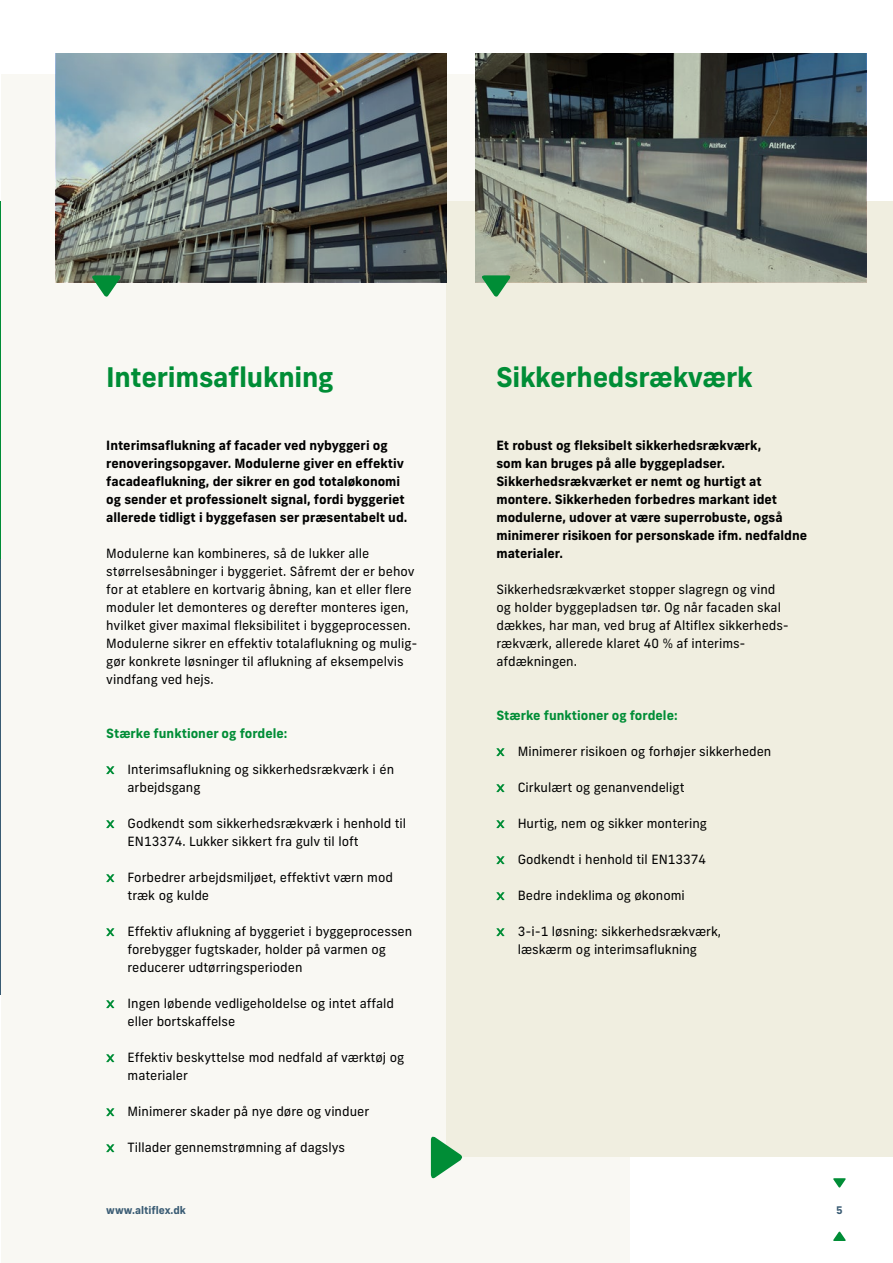
<style>
.page{position:relative;width:893px;height:1263px;background:#fff}
.page>*{position:absolute;margin:0;border:0;box-sizing:border-box;transform-origin:0 0}
.t1{font:700 27px "New Frank";letter-spacing:-.01em;color:#008d36}
.t2{font:12.75px/18px "New Frank";color:#000}
.t3{font:700 12.75px/18px "New Frank";color:#000}
.t4{font:700 12.75px "New Frank";color:#008d36}
.t5{font:700 10.5px "New Frank";color:#395b73}
</style>
<div class="page">
<hr style="left:0;top:202px;width:1px;height:357px;background:#008d36">
<div style="left:1px;top:74px;width:628px;height:1189px;background:#f9f8f3"></div>
<div style="left:446px;top:202px;width:447px;height:955px;background:#f0eee0"></div>
<svg style="left:106px;top:766px;width:8px;height:8px"></svg>
<svg style="left:106px;top:820px;width:8px;height:8px"></svg>
<svg style="left:106px;top:874px;width:8px;height:8px"></svg>
<svg style="left:106px;top:928px;width:8px;height:8px"></svg>
<svg style="left:106px;top:1000px;width:8px;height:8px"></svg>
<svg style="left:106px;top:1054px;width:8px;height:8px"></svg>
<svg style="left:106px;top:1108px;width:8px;height:8px"></svg>
<svg style="left:106px;top:1144px;width:8px;height:8px"></svg>
<svg style="left:496px;top:748px;width:8px;height:8px"></svg>
<svg style="left:496px;top:784px;width:8px;height:8px"></svg>
<svg style="left:496px;top:820px;width:8px;height:8px"></svg>
<svg style="left:496px;top:856px;width:8px;height:8px"></svg>
<svg style="left:496px;top:892px;width:8px;height:8px"></svg>
<svg style="left:496px;top:928px;width:8px;height:8px"></svg>
<img style="left:56px;top:54px;width:390px;height:228px">
<img style="left:476px;top:54px;width:390px;height:228px">
<svg style="left:431px;top:1136px;width:32px;height:43px"></svg>
<hr style="left:0;top:559px;width:1px;height:436px;background:#395b73">
<svg style="left:480px;top:275px;width:32px;height:22px"></svg>
<svg style="left:91px;top:275px;width:31px;height:22px"></svg>
<svg style="left:833px;top:1178px;width:13px;height:10px"></svg>
<svg style="left:833px;top:1231px;width:13px;height:10px"></svg>
<h1 class="t1" style="left:106px;top:360px;width:229px">Interimsaflukning</h1>
<h1 class="t1" style="left:496px;top:360px;width:258px">Sikkerhedsrækværk</h1>
<p class="t3" style="left:106px;top:436px;width:303px">Interimsaflukning af facader ved nybyggeri og renoveringsopgaver. Modulerne giver en effektiv facadeaflukning, der sikrer en god totaløkonomi og sender et professionelt signal, fordi byggeriet allerede tidligt i byggefasen ser præsentabelt ud.</p>
<p class="t2" style="left:106px;top:544px;width:313px">Modulerne kan kombineres, så de lukker alle størrelsesåbninger i byggeriet. Såfremt der er behov for at etablere en kortvarig åbning, kan et eller flere moduler let demonteres og derefter monteres igen, hvilket giver maximal fleksibilitet i byggeprocessen.<br>Modulerne sikrer en effektiv totalaflukning og mulig&shy;gør konkrete løsninger til aflukning af eksempelvis vindfang ved hejs.</p>
<p class="t4" style="left:106px;top:725px;width:183px">Stærke funktioner og fordele:</p>
<p class="t2" style="left:128px;top:760px;width:268px">Interimsaflukning og sikkerhedsrækværk i én arbejdsgang</p>
<p class="t2" style="left:128px;top:814px;width:280px">Godkendt som sikkerhedsrækværk i henhold til<br>EN13374. Lukker sikkert fra gulv til loft</p>
<p class="t2" style="left:128px;top:868px;width:267px">Forbedrer arbejdsmiljøet, effektivt værn mod træk og kulde</p>
<p class="t2" style="left:128px;top:922px;width:286px">Effektiv aflukning af byggeriet i byggeprocessen forebygger fugtskader, holder på varmen og reducerer udtørringsperioden</p>
<p class="t2" style="left:128px;top:994px;width:268px">Ingen løbende vedligeholdelse og intet affald eller bortskaffelse</p>
<p class="t2" style="left:128px;top:1048px;width:278px">Effektiv beskyttelse mod nedfald af værktøj og materialer</p>
<p class="t2" style="left:128px;top:1102px;width:243px">Minimerer skader på nye døre og vinduer</p>
<p class="t2" style="left:128px;top:1138px;width:219px">Tillader gennemstrømning af dagslys</p>
<p class="t3" style="left:496px;top:436px;width:312px">Et robust og fleksibelt sikkerhedsrækværk,<br>som kan bruges på alle byggepladser.<br>Sikkerhedsrækværket er nemt og hurtigt at montere. Sikkerheden forbedres markant idet modulerne, udover at være superrobuste, også minimerer risikoen for personskade ifm. nedfaldne materialer.</p>
<p class="t2" style="left:496px;top:580px;width:294px">Sikkerhedsrækværket stopper slagregn og vind og holder byggepladsen tør. Og når facaden skal dækkes, har man, ved brug af Altiflex sikkerheds&shy;rækværk, allerede klaret 40 % af interims&shy;afdækningen.</p>
<p class="t4" style="left:496px;top:707px;width:183px">Stærke funktioner og fordele:</p>
<p class="t2" style="left:518px;top:742px;width:255px">Minimerer risikoen og forhøjer sikkerheden</p>
<p class="t2" style="left:518px;top:778px;width:168px">Cirkulært og genanvendeligt</p>
<p class="t2" style="left:518px;top:814px;width:191px">Hurtig, nem og sikker montering</p>
<p class="t2" style="left:518px;top:850px;width:190px">Godkendt i henhold til EN13374</p>
<p class="t2" style="left:518px;top:886px;width:169px">Bedre indeklima og økonomi</p>
<p class="t2" style="left:518px;top:922px;width:205px">3-i-1 løsning: sikkerhedsrækværk, læskærm og interimsaflukning</p>
<p class="t5" style="left:106px;top:1203px;width:81px">www.altiflex.dk</p>
<p class="t5" style="left:836px;top:1203px;width:8px">5</p>
</div>
